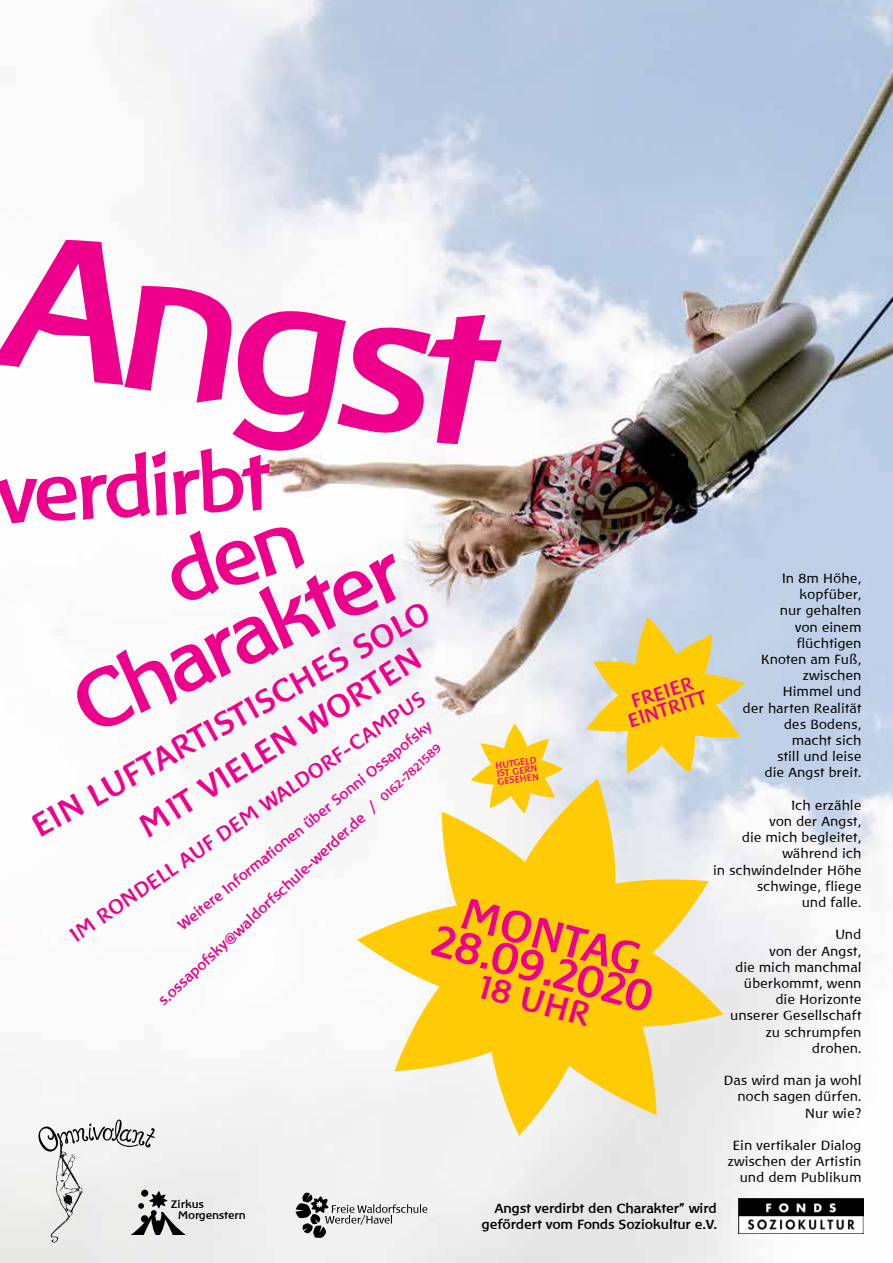
<style>
.page{position:relative;width:893px;height:1263px;background:#fff}
.page>*{position:absolute;margin:0;border:0;box-sizing:border-box;transform-origin:0 0}
.t1{font:700 200.1px "Baar Philos";color:#ec008c}
.t2{font:700 82.65px "Baar Philos";color:#ec008c}
.t3{font:700 44.85px/33.6px "Baar Philos";color:#ec008c;text-align:center;scale:.96 1}
.t4{font:700 34.05px "Baar Philos";color:#ec008c;scale:.96 1}
.t5{font:700 33px "Baar Philos";color:#ec008c}
.t6{font:700 21px "Baar Philos";color:#ec008c}
.t7{font:700 19.8px/17.4px "Baar Philos";color:#ec008c;text-align:center;scale:.96 1}
.t8{font:700 15px "Baar Philos";color:#ec008c}
.t9{font:13.5px/16.2px "Baar Philos";color:#000;text-align:right}
.t10{font:700 13.5px/16.2px "Baar Philos";color:#000;text-align:right}
.t11{font:700 11.1px/11.1px "Baar Philos";color:#000}
.t12{font:700 9.45px/8.2px "Baar Philos";color:#ec008c;text-align:justify;scale:.96 1}
.s1{font-size:12px}
</style>
<div class="page">
<img style="left:0;top:0;width:893px;height:1263px">
<img style="left:739px;top:1198px;width:124px;height:36px">
<svg style="left:295px;top:1192px;width:132px;height:46px"></svg>
<svg style="left:38px;top:1119px;width:148px;height:124px"></svg>
<svg style="left:465px;top:597px;width:299px;height:138px;background:#dcd1a4"></svg>
<svg style="left:323px;top:735px;width:444px;height:439px"></svg>
<svg style="left:160px;top:523px;width:145px;height:82px"></svg>
<h1 class="t1" style="left:22px;top:183px;width:499px;rotate:10deg">Angst</h1>
<h2 class="t2" style="left:-6px;top:448px;width:276px;rotate:-3deg">verdirbt</h2>
<h2 class="t2" style="left:58px;top:667px;width:353px;rotate:-24deg">Charakter</h2>
<p class="t9" style="left:742px;top:570px;width:120px">In 8m Höhe, kopfüber,<br>nur gehalten<br>von einem flüchtigen<br>Knoten am Fuß, zwischen<br>Himmel und<br>der harten Realität des Bodens, macht sich<br>still und leise<br>die Angst breit.</p>
<p class="t9" style="left:713px;top:797px;width:150px">Ich erzähle<br>von der Angst,<br>die mich begleitet, während ich<br>in schwindelnder Höhe schwinge, fliege<br>und falle.</p>
<p class="t9" style="left:730px;top:927px;width:133px">Und<br>von der Angst,<br>die mich manchmal überkommt, wenn die Horizonte unserer Gesellschaft zu schrumpfen drohen.</p>
<p class="t9" style="left:723px;top:1072px;width:139px">Das wird man ja wohl noch sagen dürfen.<br>Nur wie?</p>
<p class="t9" style="left:727px;top:1137px;width:135px">Ein vertikaler Dialog zwischen der Artistin und dem Publikum</p>
<h3 class="t5" style="left:25px;top:812px;width:451px;rotate:-29deg">EIN LUFTARTISTISCHES SOLO</h3>
<h3 class="t5" style="left:131px;top:813px;width:328px;rotate:-32deg">MIT VIELEN WORTEN</h3>
<h3 class="t7" style="left:620px;top:697px;width:87px;rotate:-18deg">FREIER<br>EINTRITT</h3>
<h3 class="t6" style="left:65px;top:926px;width:427px;rotate:-34deg">IM RONDELL AUF DEM WALDORF-CAMPUS</h3>
<p class="t8" style="left:174px;top:920px;width:324px;rotate:-39deg">Weitere Informationen über Sonni Ossapofsky</p>
<p class="t8" style="left:155px;top:997px;width:380px;rotate:-43deg">s.ossapofsky@waldorfschule-werder.de / <span class="s1">0162-7821589</span></p>
<p class="t12" style="left:495px;top:761px;width:45px;rotate:-7deg">HUTGELD IST GERN GESEHEN</p>
<h3 class="t3" style="left:446px;top:890px;width:238px;rotate:15deg">MONTAG<br>28.09.2020</h3>
<h3 class="t4" style="left:484px;top:967px;width:120px;rotate:15deg">18 UHR</h3>
<p class="t11" style="left:178px;top:1198px;width:69px;text-indent:-7px">Zirkus<br>Morgenstern</p>
<p class="t10" style="left:482px;top:1200px;width:237px">Angst verdirbt den Charakter” wird gefördert vom Fonds Soziokultur e.V.</p>
</div>
